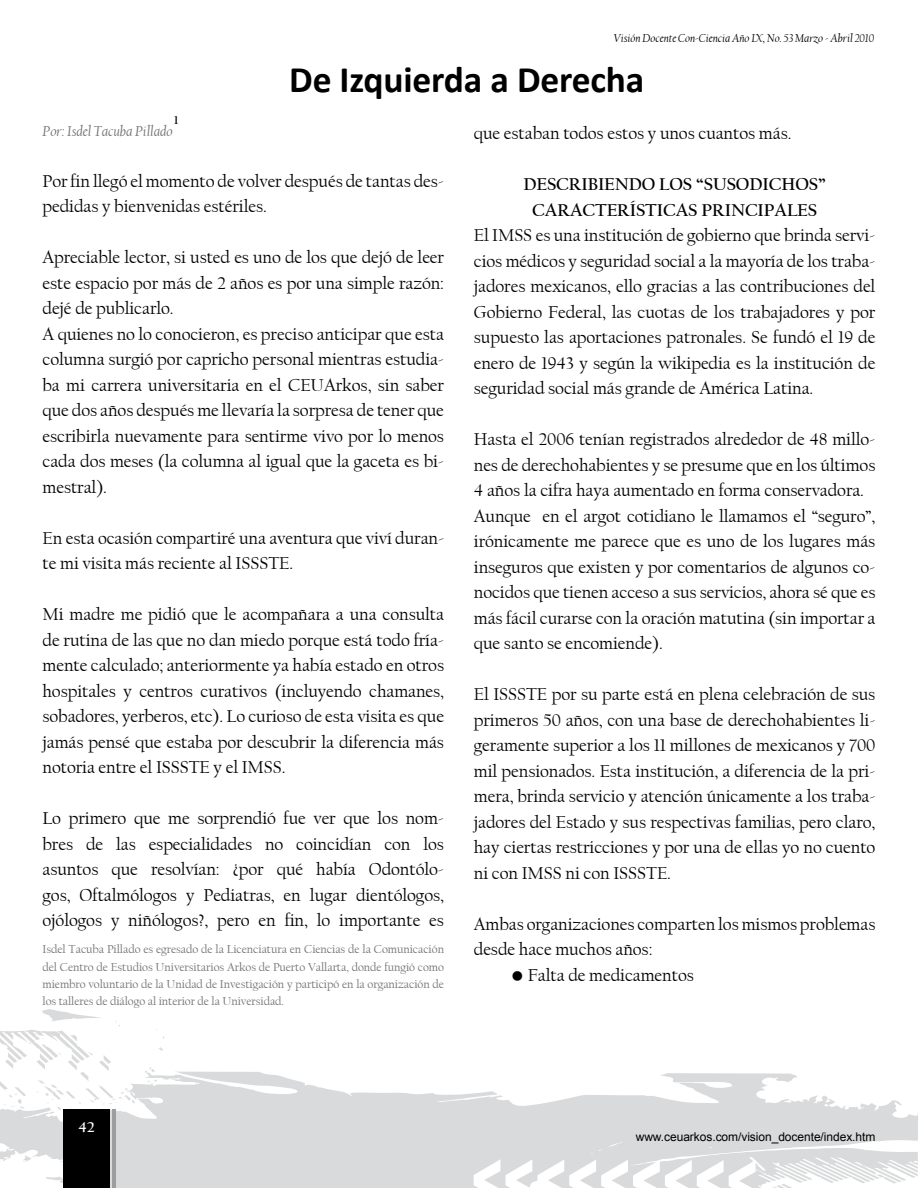
<style>
.page{position:relative;width:918px;height:1188px;background:#fff}
.page>*{position:absolute;margin:0;border:0;box-sizing:border-box;transform-origin:0 0}
.t1{font:700 37.5px "Calibri";letter-spacing:-.005em;color:#000}
.t2{font:18px/25.5px "Californian FB";letter-spacing:-.005em;color:#000}
.t3{font:700 18px/25.5px "Californian FB";letter-spacing:-.005em;color:#000;text-align:center}
.t4{font:italic 15px "Californian FB";letter-spacing:-.005em;color:#707173}
.t5{font:700 15px "Californian FB";color:#fff}
.t6{font:12px/17.2px "Californian FB";letter-spacing:-.005em;color:#707173;text-align:justify}
.t7{font:italic 12px "Californian FB";letter-spacing:-.005em;color:#000}
.t8{font:12px "Arial";letter-spacing:-.005em;color:#000}
.t9{font:700 12px "Californian FB";color:#000}
</style>
<div class="page">
<svg style="left:0;top:1072px;width:917px;height:116px;fill:#d9dadb"></svg>
<svg style="left:474px;top:1135px;width:292px;height:53px"></svg>
<svg style="left:0;top:1009px;width:166px;height:105px"></svg>
<div style="left:64px;top:1110px;width:46px;height:78px;background:#000"></div>
<hr style="left:113px;top:1110px;width:3px;height:78px;background:#9c9d9f">
<svg style="left:917px;top:1114px;width:1px;height:62px"></svg>
<p class="t7" style="left:614px;top:31px;width:262px">Visión Docente Con-Ciencia Año IX, No. 53 Marzo - Abril 2010</p>
<h1 class="t1" style="left:289px;top:56px;width:357px">De Izquierda a Derecha</h1>
<p class="t9" style="left:174px;top:113px;width:6px">1</p>
<p class="t4" style="left:43px;top:123px;width:132px">Por: Isdel Tacuba Pillado</p>
<p class="t2" style="left:43px;top:168px;width:403px">Por fin llegó el momento de volver después de tantas des&shy;pedidas y bienvenidas estériles.</p>
<p class="t2" style="left:43px;top:245px;width:403px">Apreciable lector, si usted es uno de los que dejó de leer este espacio por más de 2 años es por una simple razón: dejé de publicarlo.<br>A quienes no lo conocieron, es preciso anticipar que esta columna surgió por capricho personal mientras estudia&shy;ba mi carrera universitaria en el CEUArkos, sin saber que dos años después me llevaría la sorpresa de tener que escribirla nuevamente para sentirme vivo por lo menos cada dos meses (la columna al igual que la gaceta es bi&shy;mestral).</p>
<p class="t2" style="left:43px;top:526px;width:403px">En esta ocasión compartiré una aventura que viví duran&shy;te mi visita más reciente al ISSSTE.</p>
<p class="t2" style="left:43px;top:602px;width:403px;text-align:justify">Mi madre me pidió que le acompañara a una consulta de rutina de las que no dan miedo porque está todo fría&shy;mente calculado; anteriormente ya había estado en otros hospitales y centros curativos (incluyendo chamanes, sobadores, yerberos, etc). Lo curioso de esta visita es que jamás pensé que estaba por descubrir la diferencia más notoria entre el ISSSTE y el IMSS.</p>
<p class="t2" style="left:43px;top:806px;width:403px;text-align:justify">Lo primero que me sorprendió fue ver que los nom&shy;bres de las especialidades no coincidían con los asuntos que resolvían: ¿por qué había Odontólo&shy;gos, Oftalmólogos y Pediatras, en lugar dientólogos, ojólogos y niñólogos?, pero en fin, lo importante es</p>
<p class="t6" style="left:43px;top:941px;width:403px">Isdel Tacuba Pillado es egresado de la Licenciatura en Ciencias de la Comunicación del Centro de Estudios Universitarios Arkos de Puerto Vallarta, donde fungió como miembro voluntario de la Unidad de Investigación y participó en la organización de los talleres de diálogo al interior de la Universidad.</p>
<p class="t2" style="left:474px;top:121px;width:319px">que estaban todos estos y unos cuantos más.</p>
<p class="t3" style="left:524px;top:172px;width:304px">DESCRIBIENDO LOS “SUSODICHOS”<br>CARACTERÍSTICAS PRINCIPALES</p>
<p class="t2" style="left:474px;top:223px;width:403px;text-align:justify">El IMSS es una institución de gobierno que brinda servi&shy;cios médicos y seguridad social a la mayoría de los traba&shy;jadores mexicanos, ello gracias a las contribuciones del Gobierno Federal, las cuotas de los trabajadores y por supuesto las aportaciones patronales. Se fundó el 19 de enero de 1943 y según la wikipedia es la institución de seguridad social más grande de América Latina.</p>
<p class="t2" style="left:474px;top:427px;width:403px">Hasta el 2006 tenían registrados alrededor de 48 millo&shy;nes de derechohabientes y se presume que en los últimos 4 años la cifra haya aumentado en forma conservadora.<br>Aunque en el argot cotidiano le llamamos el “seguro”, irónicamente me parece que es uno de los lugares más inseguros que existen y por comentarios de algunos co&shy;nocidos que tienen acceso a sus servicios, ahora sé que es más fácil curarse con la oración matutina (sin importar a que santo se encomiende).</p>
<p class="t2" style="left:474px;top:682px;width:403px;text-align:justify">El ISSSTE por su parte está en plena celebración de sus primeros 50 años, con una base de derechohabientes li&shy;geramente superior a los 11 millones de mexicanos y 700 mil pensionados. Esta institución, a diferencia de la pri&shy;mera, brinda servicio y atención únicamente a los traba&shy;jadores del Estado y sus respectivas familias, pero claro, hay ciertas restricciones y por una de ellas yo no cuento ni con IMSS ni con ISSSTE.</p>
<p class="t2" style="left:474px;top:911px;width:403px">Ambas organizaciones comparten los mismos problemas desde hace muchos años:</p>
<p class="t2" style="left:512px;top:962px;width:184px">• Falta de medicamentos</p>
<p class="t5" style="left:79px;top:1119px;width:18px">42</p>
<p class="t8" style="left:636px;top:1129px;width:241px">www.ceuarkos.com/vision_docente/index.htm</p>
</div>
